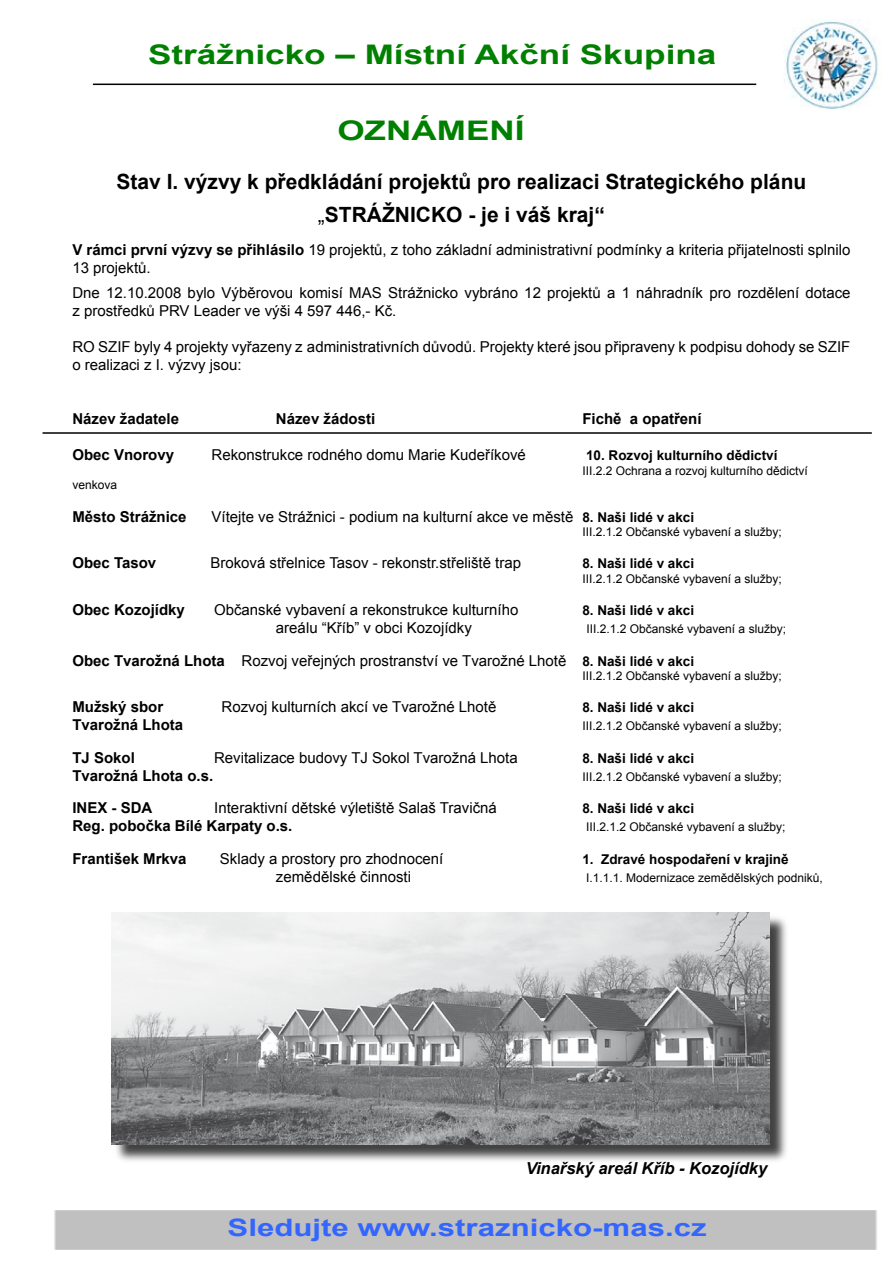
<style>
.page{position:relative;width:893px;height:1263px;background:#fff}
.page>*{position:absolute;margin:0;border:0;box-sizing:border-box;transform-origin:0 0}
.t1{font:700 27px "Arial";color:#008000;scale:1.3 1}
.t2{font:700 24px "Arial";color:#36f;scale:1.3 1}
.t3{font:700 21px/32.7px "Arial";color:#000;text-align:center}
.t4{font:italic 700 16.5px "Arial";color:#000}
.t5{font:15px/18px "Arial";color:#000}
.t6{font:700 15px "Arial";color:#000}
.t7{font:700 13.5px "Arial";color:#000}
.t8{font:12px "Arial";color:#000}
.s1{font-weight:400}
.s2{font-weight:700}
.s3{font-weight:700;font-size:13.5px}
</style>
<div class="page">
<img style="left:783px;top:20px;width:98px;height:90px">
<hr style="left:93px;top:84px;width:663px;height:1px;background:#000">
<hr style="left:43px;top:432px;width:829px;height:2px;background:#000">
<div style="left:113px;top:914px;width:677px;height:251px;background:#000;opacity:.75"></div>
<img style="left:112px;top:913px;width:658px;height:232px">
<h1 class="t1" style="left:148px;top:37px;width:439px">Strážnicko – Místní Akční Skupina</h1>
<h1 class="t1" style="left:337px;top:113px;width:56px">oznámení</h1>
<h3 class="t3" style="left:116px;top:166px;width:691px">Stav I. výzvy k předkládání projektů pro realizaci Strategického plánu <span class="s1">„</span>STRÁŽNICKO - je i váš kraj“</h3>
<p class="t5" style="left:72px;top:241px;width:780px"><span class="s2">V rámci první výzvy se přihlásilo</span> 19 projektů, z toho základní administrativní podmínky a kriteria přijatelnosti splnilo<br>13 projektů.</p>
<p class="t5" style="left:72px;top:284px;width:780px">Dne 12.10.2008 bylo Výběrovou komisí MAS Strážnicko vybráno 12 projektů a 1 náhradník pro rozdělení dotace z prostředků PRV Leader ve výši 4 597 446,- Kč.</p>
<p class="t5" style="left:72px;top:338px;width:780px">RO SZIF byly 4 projekty vyřazeny z administrativních důvodů. Projekty které jsou připraveny k podpisu dohody se SZIF o realizaci z I. výzvy jsou:</p>
<p class="t6" style="left:72px;top:409px;width:108px">Název žadatele</p>
<p class="t6" style="left:276px;top:409px;width:101px">Název žádosti</p>
<p class="t6" style="left:582px;top:409px;width:121px">Fichě a opatření</p>
<p class="t6" style="left:72px;top:445px;width:103px">Obec Vnorovy</p>
<p class="t5" style="left:212px;top:446px;width:316px">Rekonstrukce rodného domu Marie Kudeříkové</p>
<p class="t7" style="left:586px;top:447px;width:193px">10. Rozvoj kulturního dědictví</p>
<p class="t8" style="left:582px;top:463px;width:227px">III.2.2 Ochrana a rozvoj kulturního dědictví</p>
<p class="t8" style="left:72px;top:477px;width:46px">venkova</p>
<p class="t6" style="left:72px;top:506px;width:116px">Město Strážnice</p>
<p class="t5" style="left:212px;top:507px;width:484px">Vítejte ve Strážnici - podium na kulturní akce ve městě <span class="s3">8. Naši lidé v akci</span></p>
<p class="t8" style="left:582px;top:524px;width:201px">III.2.1.2 Občanské vybavení a služby;</p>
<p class="t6" style="left:72px;top:553px;width:85px">Obec Tasov</p>
<p class="t5" style="left:210px;top:554px;width:312px">Broková střelnice Tasov - rekonstr.střeliště trap</p>
<p class="t7" style="left:582px;top:555px;width:113px">8. Naši lidé v akci</p>
<p class="t8" style="left:582px;top:571px;width:201px">III.2.1.2 Občanské vybavení a služby;</p>
<p class="t6" style="left:72px;top:600px;width:114px">Obec Kozojídky</p>
<p class="t5" style="left:214px;top:601px;width:306px">Občanské vybavení a rekonstrukce kulturního</p>
<p class="t7" style="left:582px;top:602px;width:113px">8. Naši lidé v akci</p>
<p class="t5" style="left:276px;top:619px;width:197px">areálu “Kříb” v obci Kozojídky</p>
<p class="t8" style="left:587px;top:621px;width:201px">III.2.1.2 Občanské vybavení a služby;</p>
<p class="t5" style="left:72px;top:651px;width:623px"><span class="s2">Obec Tvarožná Lhota</span> Rozvoj veřejných prostranství ve Tvarožné Lhotě <span class="s3">8. Naši lidé v akci</span></p>
<p class="t8" style="left:582px;top:668px;width:201px">III.2.1.2 Občanské vybavení a služby;</p>
<p class="t6" style="left:72px;top:697px;width:92px">Mužský sbor</p>
<p class="t5" style="left:222px;top:698px;width:276px">Rozvoj kulturních akcí ve Tvarožné Lhotě</p>
<p class="t7" style="left:582px;top:699px;width:113px">8. Naši lidé v akci</p>
<p class="t6" style="left:72px;top:715px;width:112px">Tvarožná Lhota</p>
<p class="t8" style="left:582px;top:718px;width:201px">III.2.1.2 Občanské vybavení a služby;</p>
<p class="t6" style="left:72px;top:748px;width:64px">TJ Sokol</p>
<p class="t5" style="left:214px;top:749px;width:305px">Revitalizace budovy TJ Sokol Tvarožná Lhota</p>
<p class="t7" style="left:582px;top:749px;width:113px">8. Naši lidé v akci</p>
<p class="t6" style="left:72px;top:766px;width:142px">Tvarožná Lhota o.s.</p>
<p class="t8" style="left:582px;top:769px;width:201px">III.2.1.2 Občanské vybavení a služby;</p>
<p class="t6" style="left:72px;top:798px;width:82px">INEX - SDA</p>
<p class="t5" style="left:214px;top:799px;width:284px">Interaktivní dětské výletiště Salaš Travičná</p>
<p class="t7" style="left:582px;top:800px;width:113px">8. Naši lidé v akci</p>
<p class="t6" style="left:72px;top:816px;width:222px">Reg. pobočka Bílé Karpaty o.s.</p>
<p class="t8" style="left:586px;top:819px;width:201px">III.2.1.2 Občanské vybavení a služby;</p>
<p class="t6" style="left:72px;top:848px;width:116px">František Mrkva</p>
<p class="t5" style="left:220px;top:849px;width:225px">Sklady a prostory pro zhodnocení</p>
<p class="t7" style="left:582px;top:850px;width:208px">1. Zdravé hospodaření v krajině</p>
<p class="t5" style="left:276px;top:867px;width:137px">zemědělské činnosti</p>
<p class="t8" style="left:586px;top:870px;width:238px">I.1.1.1. Modernizace zemědělských podniků,</p>
<p class="t4" style="left:526px;top:1158px;width:243px">Vinařský areál Kříb - Kozojídky</p>
<h2 class="t2" style="left:228px;top:1211px;width:370px">Sledujte www.straznicko-mas.cz</h2>
</div>
